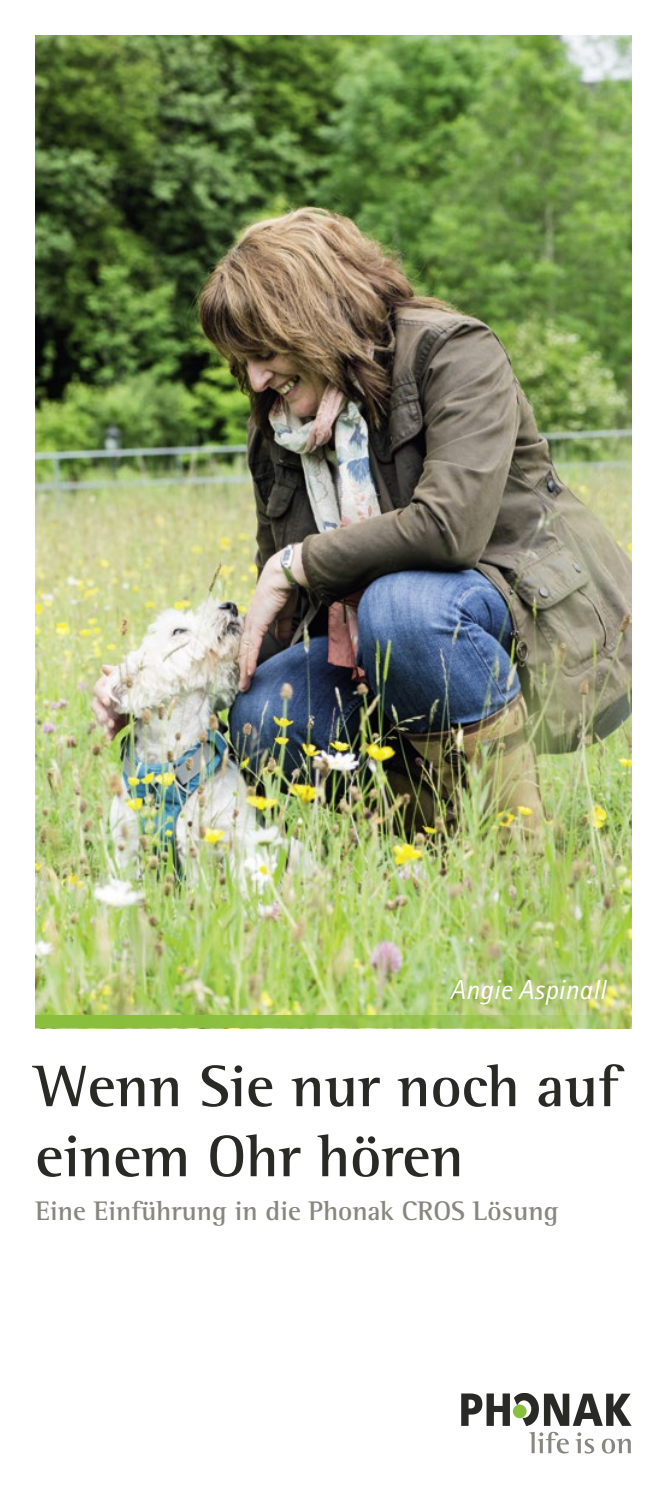
<style>
.page{position:relative;width:667px;height:1489px;background:#fff}
.page>*{position:absolute;margin:0;border:0;box-sizing:border-box;transform-origin:0 0}
.t1{font:700 60px/70px "Rotis Semi Serif Pro";color:#292925}
.t2{font:700 27.5px "Rotis Semi Serif Pro";color:#88877f}
.t3{font:italic 27.5px "Rotis Sans Serif Pro";letter-spacing:.01em;color:#fff}
</style>
<div class="page">
<svg style="left:461px;top:1393px;width:170px;height:32px"></svg>
<svg style="left:529px;top:1431px;width:39px;height:22px"></svg>
<svg style="left:575px;top:1432px;width:18px;height:21px"></svg>
<svg style="left:601px;top:1438px;width:29px;height:15px"></svg>
<img style="left:35px;top:35px;width:596px;height:980px">
<svg style="left:35px;top:1015px;width:596px;height:13px"></svg>
<p class="t3" style="left:449px;top:973px;width:157px">Angie Aspinall</p>
<h1 class="t1" style="left:35px;top:1051px;width:584px">Wenn Sie nur noch auf einem Ohr hören</h1>
<p class="t2" style="left:35px;top:1194px;width:524px">Eine Einführung in die Phonak CROS Lösung</p>
</div>
